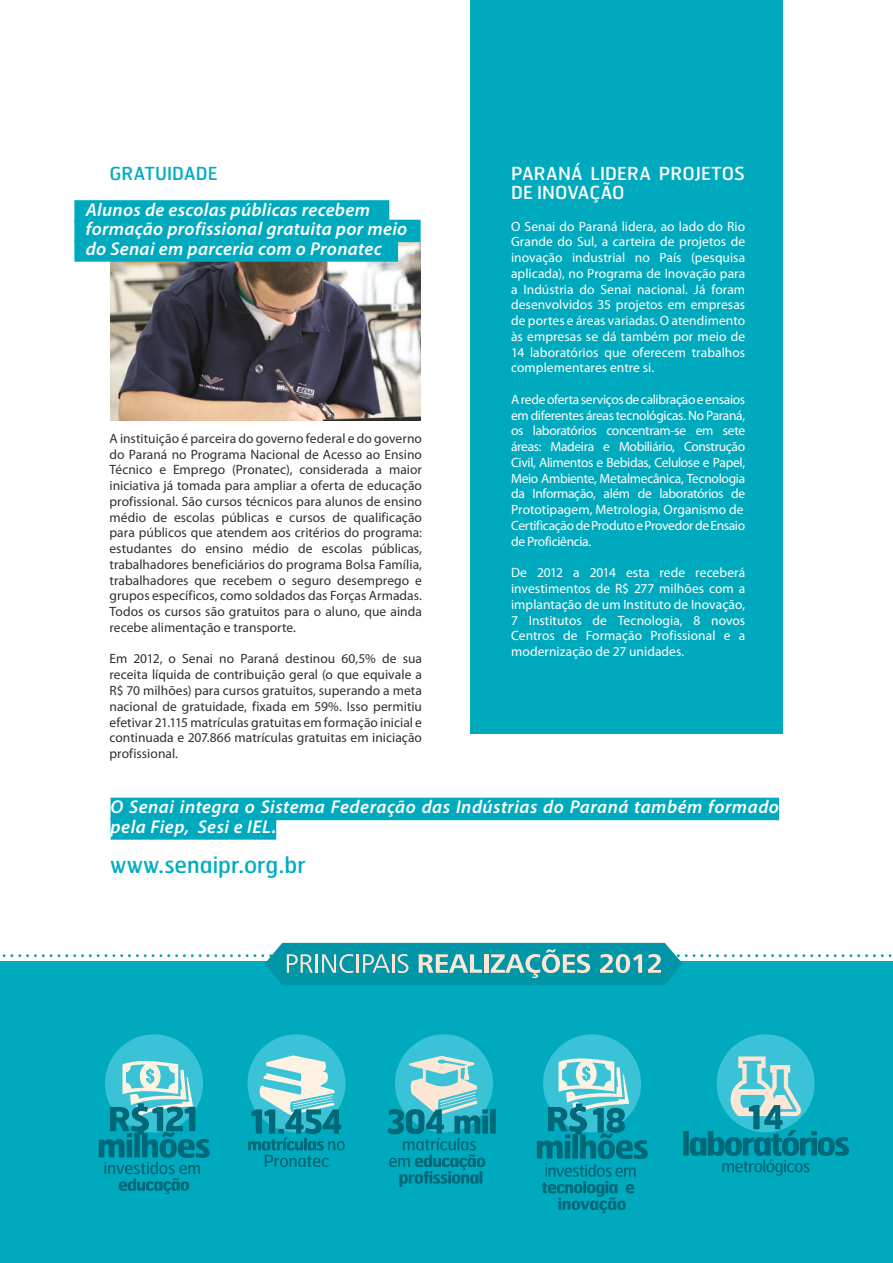
<style>
.page{position:relative;width:893px;height:1263px;background:#fff}
.page>*{position:absolute;margin:0;border:0;box-sizing:border-box;transform-origin:0 0}
.t1{font:22.5px "Hermes";color:#00adc1}
.t2{font:italic 600 18.6px/19.5px "Myriad Pro";letter-spacing:.02em;color:#fff}
.t3{font:18px "Hermes";color:#fff}
.t4{font:18px "Hermes";color:#00adc1}
.t5{font:13.5px/15.8px "Myriad Pro";color:#312f30;text-align:justify}
.t6{font:13.5px/15.8px "Myriad Pro";color:#fff;text-align:justify}
</style>
<div class="page">
<div style="left:470px;top:0;width:312px;height:733px;background:#00aabe"></div>
<img style="left:111px;top:242px;width:310px;height:179px">
<div style="left:74px;top:200px;width:315px;height:23px;background:#00aabe"></div>
<div style="left:74px;top:220px;width:347px;height:22px;background:#00aabe"></div>
<div style="left:74px;top:239px;width:324px;height:23px;background:#00aabe"></div>
<div style="left:111px;top:798px;width:668px;height:22px;background:#00aabe"></div>
<div style="left:111px;top:817px;width:165px;height:23px;background:#00aabe"></div>
<div style="left:1px;top:962px;width:892px;height:301px;background:#00aabe"></div>
<svg style="left:3px;top:943px;width:888px;height:42px"></svg>
<div style="left:105px;top:1034px;width:98px;height:98px;background:#3ac2d7;border-radius:50%"></div>
<svg style="left:99px;top:1059px;width:111px;height:135px"></svg>
<div style="left:247px;top:1034px;width:98px;height:98px;background:#3ac2d7;border-radius:50%"></div>
<svg style="left:248px;top:1055px;width:97px;height:112px"></svg>
<div style="left:395px;top:1034px;width:98px;height:98px;background:#3ac2d7;border-radius:50%"></div>
<svg style="left:388px;top:1056px;width:108px;height:131px"></svg>
<div style="left:717px;top:1034px;width:98px;height:98px;background:#3ac2d7;border-radius:50%"></div>
<svg style="left:683px;top:1056px;width:166px;height:120px"></svg>
<div style="left:543px;top:1034px;width:98px;height:98px;background:#3ac2d7;border-radius:50%"></div>
<svg style="left:537px;top:1057px;width:111px;height:156px"></svg>
<h3 class="t4" style="left:109px;top:162px;width:12px">GRATUIDADE</h3>
<h2 class="t2" style="left:86px;top:199px;width:323px">Alunos de escolas públicas recebem formação profissional gratuita por meio do Senai em parceria com o Pronatec</h2>
<p class="t5" style="left:109px;top:430px;width:314px">A instituição é parceira do governo federal e do governo do Paraná no Programa Nacional de Acesso ao Ensino Técnico e Emprego (Pronatec), considerada a maior iniciativa já tomada para ampliar a oferta de educação profissional. São cursos técnicos para alunos de ensino médio de escolas públicas e cursos de qualificação para públicos que atendem aos critérios do programa: estudantes do ensino médio de escolas públicas, trabalhadores beneficiários do programa Bolsa Família, trabalhadores que recebem o seguro desemprego e grupos específicos, como soldados das Forças Armadas.<br>Todos os cursos são gratuitos para o aluno, que ainda recebe alimentação e transporte.</p>
<p class="t5" style="left:109px;top:651px;width:314px">Em 2012, o Senai no Paraná destinou 60,5% de sua receita líquida de contribuição geral (o que equivale a R$ 70 milhões) para cursos gratuitos, superando a meta nacional de gratuidade, fixada em 59%. Isso permitiu efetivar 21.115 matrículas gratuitas em formação inicial e continuada e 207.866 matrículas gratuitas em iniciação profissional.</p>
<h3 class="t3" style="left:511px;top:162px;width:24px">PARAN</h3>
<h3 class="t3" style="left:571px;top:162px;width:31px">Á LIDERA</h3>
<h3 class="t3" style="left:659px;top:162px;width:13px">PRO</h3>
<h3 class="t3" style="left:695px;top:162px;width:18px">JETOS</h3>
<h3 class="t3" style="left:511px;top:181px;width:38px">DE INOVA</h3>
<h3 class="t3" style="left:589px;top:181px;width:34px">ÇÃO</h3>
<p class="t6" style="left:511px;top:218px;width:236px">O Senai do Paraná lidera, ao lado do Rio Grande do Sul, a carteira de projetos de inovação industrial no País (pesquisa aplicada), no Programa de Inovação para a Indústria do Senai nacional. Já foram desenvolvidos 35 projetos em empresas de portes e áreas variadas. O atendimento às empresas se dá também por meio de 14 laboratórios que oferecem trabalhos complementares entre si.</p>
<p class="t6" style="left:511px;top:391px;width:236px">A rede oferta serviços de calibração e ensaios em diferentes áreas tecnológicas. No Paraná, os laboratórios concentram-se em sete áreas: Madeira e Mobiliário, Construção Civil, Alimentos e Bebidas, Celulose e Papel, Meio Ambiente, Metalmecânica, Tecnologia da Informação, além de laboratórios de Prototipagem, Metrologia, Organismo de Certificação de Produto e Provedor de Ensaio de Proficiência.</p>
<p class="t6" style="left:511px;top:565px;width:236px">De 2012 a 2014 esta rede receberá investimentos de R$ 277 milhões com a implantação de um Instituto de Inovação, 7 Institutos de Tecnologia, 8 novos Centros de Formação Profissional e a modernização de 27 unidades.</p>
<h2 class="t2" style="left:111px;top:797px;width:670px">O Senai integra o Sistema Federação das Indústrias do Paraná também formado pela Fiep, Sesi e IEL.</h2>
<h1 class="t1" style="left:111px;top:851px;width:197px">WWW.SENAIPR.ORG.BR</h1>
</div>
